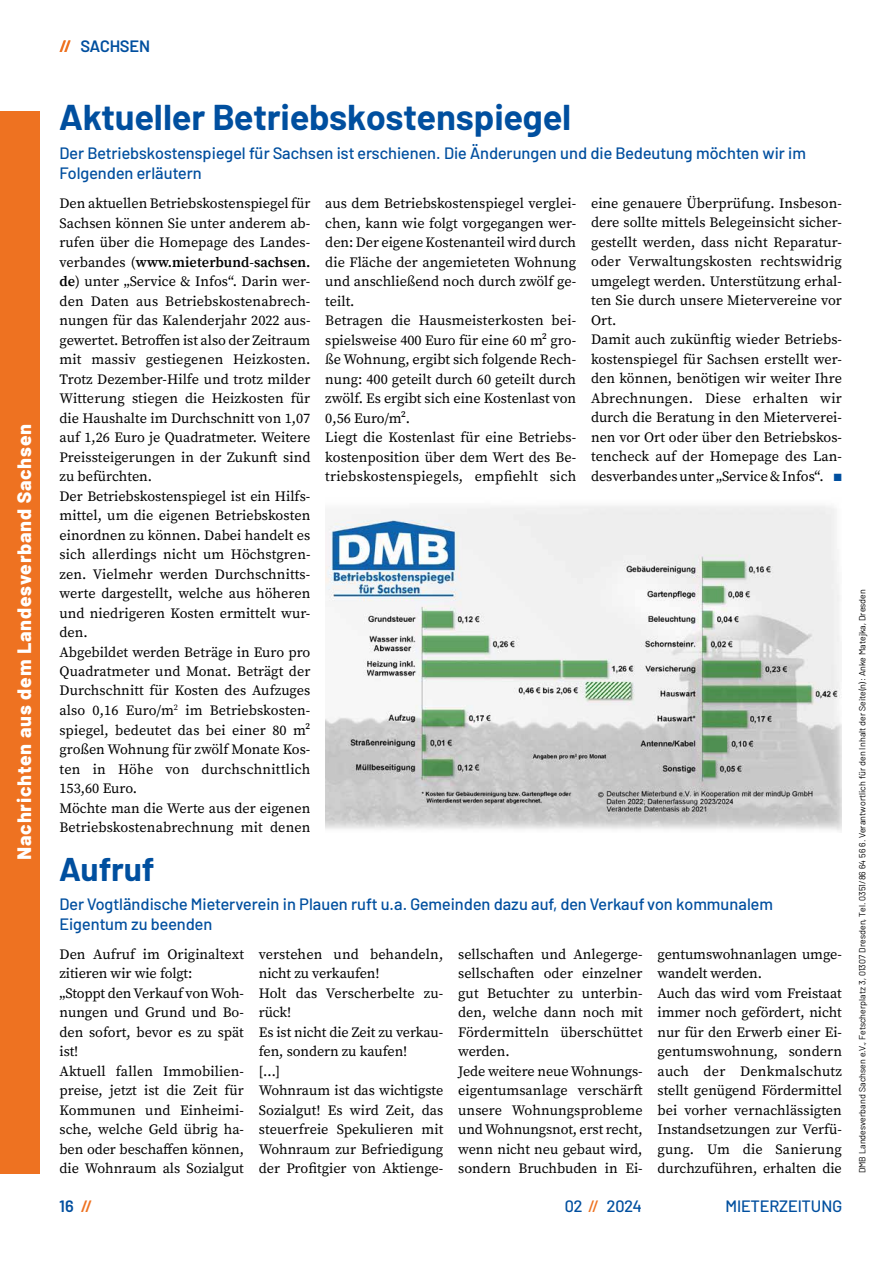
<style>
.page{position:relative;width:893px;height:1263px;background:#fff}
.page>*{position:absolute;margin:0;border:0;box-sizing:border-box;transform-origin:0 0}
.t1{font:700 36px "Barlow";color:#004f9f}
.t2{font:700 33px "Barlow";color:#004f9f}
.t3{font:800 19.5px "Barlow";letter-spacing:.04em;color:#fff}
.t4{font:500 16.5px/19.5px "Barlow";color:#004f9f}
.t5{font:600 16.5px "Barlow";color:#004f9f}
.t6{font:14.25px/19.5px "Source Serif Pro";color:#000}
.t7{font:9px "Barlow";letter-spacing:.01em;color:#000}
.s1{color:#ee7221}
.s2{font-weight:600}
.s3{color:#004f9f}
</style>
<div class="page">
<div style="left:0;top:111px;width:40px;height:1062px;background:#ee7221"></div>
<img style="left:325px;top:506px;width:517px;height:325px">
<h3 class="t3" style="left:10px;top:860px;width:437px;rotate:-90deg">Nachrichten aus dem Landesverband Sachsen</h3>
<p class="t5" style="left:60px;top:34px;width:92px"><span class="s1">//</span> SACHSEN</p>
<h1 class="t1" style="left:60px;top:90px;width:513px">Aktueller Betriebskostenspiegel</h1>
<p class="t4" style="left:60px;top:142px;width:748px">Der Betriebskostenspiegel für Sachsen ist erschienen. Die Änderungen und die Bedeutung möchten wir im<br>Folgenden erläutern</p>
<p class="t6" style="left:60px;top:194px;width:252px">Den aktuellen Betriebskostenspiegel für Sachsen können Sie unter anderem ab&shy;rufen über die Homepage des Landes&shy;verbandes (<span class="s2">www.mieterbund-sachsen. de</span>) unter „Service &amp; Infos“. Darin wer&shy;den Daten aus Betriebskostenabrech&shy;nungen für das Kalenderjahr 2022 aus&shy;gewertet. Betroffen ist also der Zeitraum mit massiv gestiegenen Heizkosten.<br>Trotz Dezember-Hilfe und trotz milder Witterung stiegen die Heizkosten für die Haushalte im Durchschnitt von 1,07 auf 1,26 Euro je Quadratmeter. Weitere Preissteigerungen in der Zukunft sind zu befürchten.<br>Der Betriebskostenspiegel ist ein Hilfs&shy;mittel, um die eigenen Betriebskosten einordnen zu können. Dabei handelt es sich allerdings nicht um Höchstgren&shy;zen. Vielmehr werden Durchschnitts&shy;werte dargestellt, welche aus höheren und niedrigeren Kosten ermittelt wur&shy;den.<br>Abgebildet werden Beträge in Euro pro Quadratmeter und Monat. Beträgt der Durchschnitt für Kosten des Aufzuges also 0,16 Euro/m<sup>2</sup> im Betriebskosten&shy;spiegel, bedeutet das bei einer 80 m² großen Wohnung für zwölf Monate Kos&shy;ten in Höhe von durchschnittlich 153,60 Euro.<br>Möchte man die Werte aus der eigenen Betriebskostenabrechnung mit denen</p>
<p class="t6" style="left:325px;top:194px;width:252px">aus dem Betriebskostenspiegel verglei&shy;chen, kann wie folgt vorgegangen wer&shy;den: Der eigene Kostenanteil wird durch die Fläche der angemieteten Wohnung und anschließend noch durch zwölf ge&shy;teilt.<br>Betragen die Hausmeisterkosten bei&shy;spielsweise 400 Euro für eine 60 m² gro&shy;ße Wohnung, ergibt sich folgende Rech&shy;nung: 400 geteilt durch 60 geteilt durch zwölf. Es ergibt sich eine Kostenlast von 0,56 Euro/m².<br>Liegt die Kostenlast für eine Betriebs&shy;kostenposition über dem Wert des Be&shy;triebskostenspiegels, empfiehlt sich</p>
<p class="t6" style="left:591px;top:193px;width:252px">eine genauere Überprüfung. Insbeson&shy;dere sollte mittels Belegeinsicht sicher&shy;gestellt werden, dass nicht Reparatur&shy;oder Verwaltungskosten rechtswidrig umgelegt werden. Unterstützung erhal&shy;ten Sie durch unsere Mietervereine vor Ort.<br>Damit auch zukünftig wieder Betriebs&shy;kostenspiegel für Sachsen erstellt wer&shy;den können, benötigen wir weiter Ihre Abrechnungen. Diese erhalten wir durch die Beratung in den Mieterverei&shy;nen vor Ort oder über den Betriebskos&shy;tencheck auf der Homepage des Lan&shy;desverbandes unter „Service &amp; Infos“. <span class="s3">■</span></p>
<h2 class="t2" style="left:60px;top:845px;width:96px">Aufruf</h2>
<p class="t4" style="left:60px;top:893px;width:715px">Der Vogtländische Mieterverein in Plauen ruft u.a. Gemeinden dazu auf, den Verkauf von kommunalem<br>Eigentum zu beenden</p>
<p class="t6" style="left:60px;top:944px;width:186px">Den Aufruf im Originaltext zitieren wir wie folgt:<br>„Stoppt den Verkauf von Woh&shy;nungen und Grund und Bo&shy;den sofort, bevor es zu spät ist!<br>Aktuell fallen Immobilien&shy;preise, jetzt ist die Zeit für<br>Kommunen und Einheimi&shy;sche, welche Geld übrig ha&shy;ben oder beschaffen können, die Wohnraum als Sozialgut</p>
<p class="t6" style="left:259px;top:944px;width:186px">verstehen und behandeln, nicht zu verkaufen!<br>Holt das Verscherbelte zu&shy;rück!<br>Es ist nicht die Zeit zu verkau&shy;fen, sondern zu kaufen!<br>[…]<br>Wohnraum ist das wichtigste<br>Sozialgut! Es wird Zeit, das steuerfreie Spekulieren mit<br>Wohnraum zur Befriedigung der Profitgier von Aktienge-</p>
<p class="t6" style="left:458px;top:944px;width:186px">sellschaften und Anlegerge&shy;sellschaften oder einzelner gut Betuchter zu unterbin&shy;den, welche dann noch mit<br>Fördermitteln überschüttet werden.<br>Jede weitere neue Wohnungs&shy;eigentumsanlage verschärft unsere Wohnungsprobleme und Wohnungsnot, erst recht, wenn nicht neu gebaut wird, sondern Bruchbuden in Ei-</p>
<p class="t6" style="left:657px;top:944px;width:186px">gentumswohnanlagen umge&shy;wandelt werden.<br>Auch das wird vom Freistaat immer noch gefördert, nicht nur für den Erwerb einer Ei&shy;gentumswohnung, sondern auch der Denkmalschutz stellt genügend Fördermittel bei vorher vernachlässigten<br>Instandsetzungen zur Verfü&shy;gung. Um die Sanierung durchzuführen, erhalten die</p>
<p class="t5" style="left:60px;top:1193px;width:34px">16 <span class="s1">//</span></p>
<p class="t4" style="left:565px;top:1195px;width:78px">02 <span class="s1">//</span> 2024</p>
<p class="t4" style="left:725px;top:1195px;width:118px">MIETERZEITUNG</p>
<p class="t7" style="left:856px;top:1173px;width:586px;rotate:-90deg">DMB Landesverband Sachsen e.V., Fetscherplatz 3, 01307 Dresden, Tel. 0351/86 64 56 6. Verantwortlich für den Inhalt der Seite(n): Anke Matejka, Dresden</p>
</div>
